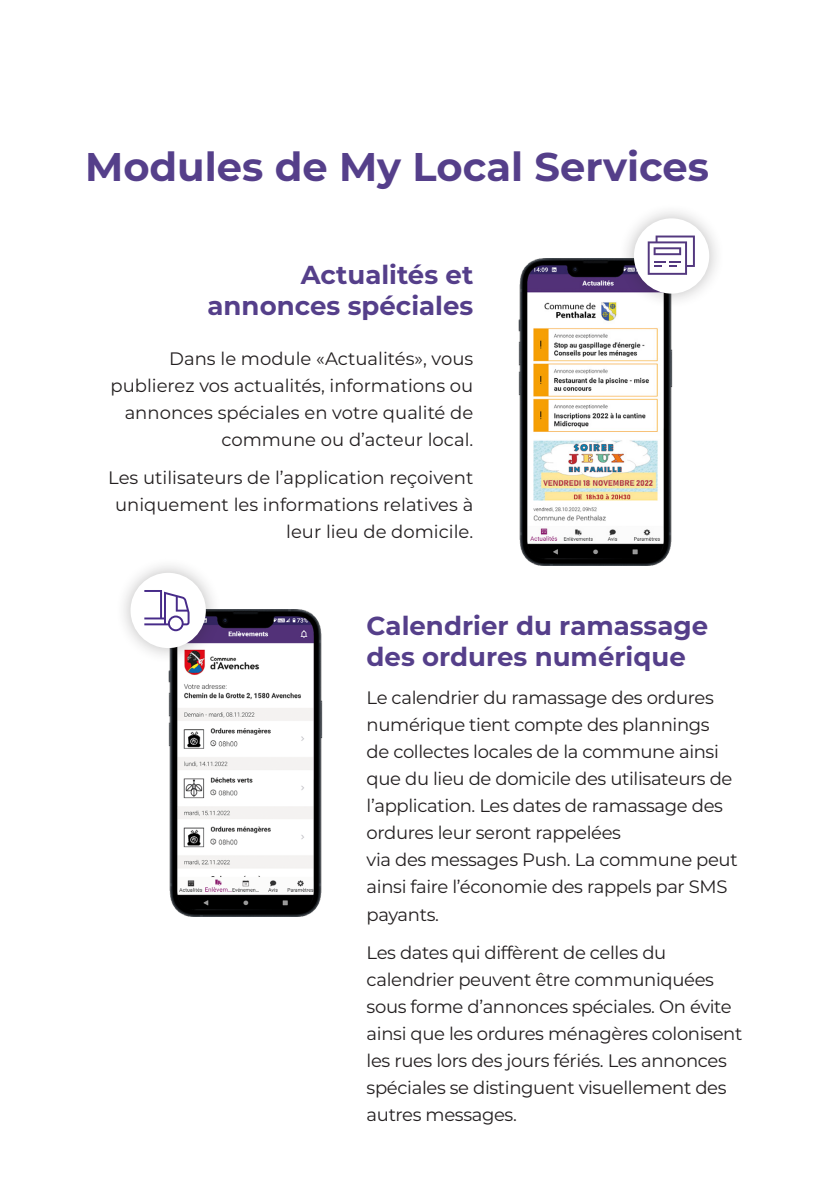
<style>
.page{position:relative;width:840px;height:1191px;background:#fff}
.page>*{position:absolute;margin:0;border:0;box-sizing:border-box;transform-origin:0 0}
.Titel_Bold{font:700 40px "Montserrat";color:#553f8a}
.Untertitel{font:700 26px/31.2px "Montserrat";color:#553f8a;text-align:right}
.GT{font:18px/27px "Montserrat";letter-spacing:-.02em;color:#231f20}
.GT-2{font:18px/27px "Montserrat";color:#231f20;text-align:right}
</style>
<div class="page">
<img style="left:518px;top:258px;width:155px;height:307px">
<img style="left:168px;top:609px;width:155px;height:307px">
<div style="left:617px;top:202px;width:108px;height:108px;background:#231f20;opacity:.3"></div>
<div style="left:633px;top:218px;width:75px;height:76px;background:#fff;border-radius:50%"></div>
<svg style="left:647px;top:235px;width:47px;height:40px"></svg>
<div style="left:114px;top:557px;width:108px;height:107px;background:#231f20;opacity:.3"></div>
<div style="left:130px;top:573px;width:76px;height:75px;background:#fff;border-radius:50%"></div>
<svg style="left:144px;top:590px;width:45px;height:41px"></svg>
<p class="Titel_Bold" style="left:85px;top:137px;width:625px">Modules de My Local Services</p>
<p class="Untertitel" style="left:207px;top:257px;width:267px">Actualités et annonces spéciales</p>
<p class="GT-2" style="left:110px;top:344px;width:364px">Dans le module «Actualités», vous publierez vos actualités, informations ou annonces spéciales en votre qualité de commune ou d’acteur local.</p>
<p class="GT-2" style="left:108px;top:463px;width:366px">Les utilisateurs de l’application reçoivent uniquement les informations relatives à leur lieu de domicile.</p>
<p class="Untertitel" style="left:366px;top:608px;width:343px;text-align:left">Calendrier du ramassage des ordures numérique</p>
<p class="GT" style="left:366px;top:684px;width:372px">Le calendrier du ramassage des ordures numérique tient compte des plannings<br>de collectes locales de la commune ainsi que du lieu de domicile des utilisateurs de l’application. Les dates de ramassage des ordures leur seront rappelées<br>via des messages Push. La commune peut ainsi faire l’économie des rappels par SMS payants.</p>
<p class="GT" style="left:366px;top:938px;width:377px">Les dates qui diffèrent de celles du calendrier peuvent être communiquées sous forme d’annonces spéciales. On évite ainsi que les ordures ménagères colonisent les rues lors des jours fériés. Les annonces spéciales se distinguent visuellement des autres messages.</p>
</div>
